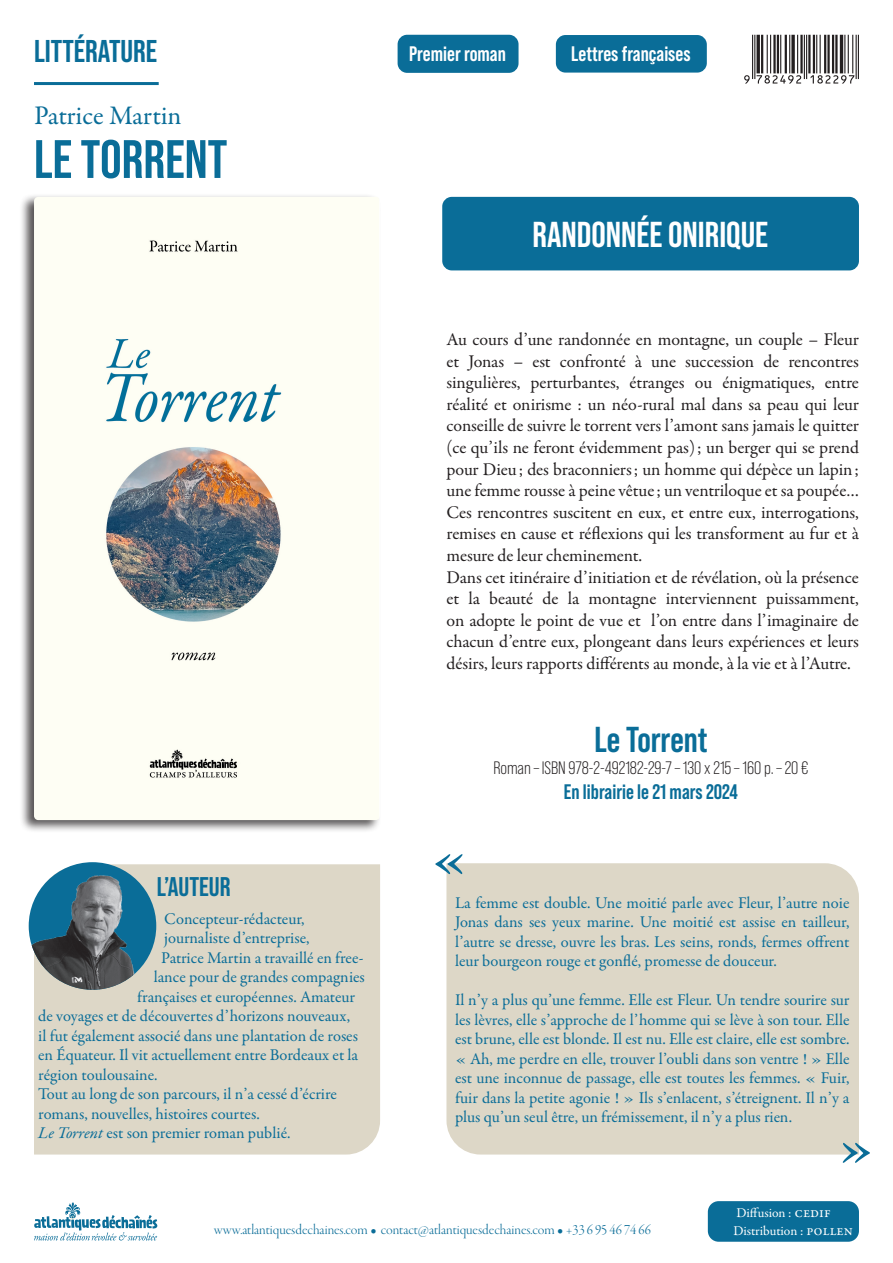
<style>
.page{position:relative;width:893px;height:1263px;background:#fff}
.page>*{position:absolute;margin:0;border:0;box-sizing:border-box;transform-origin:0 0}
.t1{font:700 54px "Bebas Neue Pro";color:#0a6d98}
.t2{font:700 54px "Garamond Premr Pro";color:#0a6d98}
.t3{font:700 36px "Bebas Neue Pro";color:#fff}
.t4{font:700 36px "Bebas Neue Pro";color:#0a6d98}
.t5{font:700 31.5px "Bebas Neue Pro";color:#0a6d98}
.t6{font:27px "Garamond Premr Pro";letter-spacing:-.01em;color:#0a6d98}
.t7{font:700 27px "Bebas Neue Pro";color:#0a6d98}
.t8{font:700 21px "Bebas Neue Pro";color:#fff}
.t9{font:700 21px "Bebas Neue Pro";color:#0a6d98}
.t10{font:18px/21.6px "Garamond Premr Pro";letter-spacing:-.01em;color:#231f20;text-align:justify}
.t11{font:18px "Bebas Neue Pro";letter-spacing:-.005em;color:#231f20}
.t12{font:16.5px/19.5px "Garamond Premr Pro";letter-spacing:-.005em;color:#0a6d98;text-align:justify}
.t13{font:15px "Garamond Premr Pro Lt Disp";color:#0a6d98}
.t14{font:13.5px "Garamond Premr Pro";letter-spacing:-.005em;color:#fff}
.s1{font-style:italic}
.s2{font-size:15px}
</style>
<div class="page">
<hr style="left:34px;top:82px;width:125px;height:3px;background:#0a6d98">
<div style="left:556px;top:35px;width:151px;height:38px;background:#0a6d98;border-radius:10px"></div>
<div style="left:398px;top:35px;width:120px;height:38px;background:#0a6d98;border-radius:10px"></div>
<div style="left:19px;top:193px;width:362px;height:640px;background:#231f20;opacity:.75"></div>
<img style="left:34px;top:197px;width:346px;height:623px">
<div style="left:708px;top:1201px;width:151px;height:41px;background:#0a6d98;border-radius:11px"></div>
<svg style="left:34px;top:1202px;width:123px;height:38px"></svg>
<div style="left:442px;top:197px;width:417px;height:73px;background:#0a6d98;border-radius:10px"></div>
<div style="left:446px;top:863px;width:413px;height:291px;background:#ddd7c7"></div>
<svg style="left:744px;top:35px;width:115px;height:49px"></svg>
<div style="left:34px;top:864px;width:346px;height:290px;background:#ddd7c7"></div>
<img style="left:29px;top:862px;width:127px;height:128px;border-radius:64px">
<p class="t5" style="left:34px;top:33px;width:124px">LITTÉRATURE</p>
<p class="t6" style="left:34px;top:99px;width:149px">Patrice Martin</p>
<p class="t1" style="left:34px;top:128px;width:195px">LE TORRENT</p>
<p class="t7" style="left:157px;top:871px;width:75px">L’AUTEUR</p>
<p class="t12" style="left:164px;top:909px;width:142px">Concepteur-rédacteur,</p>
<p class="t12" style="left:164px;top:928px;width:147px">journaliste d’entreprise,</p>
<p class="t12" style="left:161px;top:948px;width:204px">Patrice Martin a travaillé en free-</p>
<p class="t12" style="left:154px;top:967px;width:213px">lance pour de grandes compagnies</p>
<p class="t12" style="left:137px;top:987px;width:219px">françaises et européennes. Amateur</p>
<p class="t12" style="left:38px;top:1006px;width:313px">de voyages et de découvertes d’horizons nouveaux,</p>
<p class="t12" style="left:38px;top:1026px;width:321px">il fut également associé dans une plantation de roses</p>
<p class="t12" style="left:38px;top:1045px;width:321px">en Équateur. Il vit actuellement entre Bordeaux et la</p>
<p class="t12" style="left:38px;top:1065px;width:121px">région toulousaine.</p>
<p class="t12" style="left:38px;top:1084px;width:300px">Tout au long de son parcours, il n’a cessé d’écrire romans, nouvelles, histoires courtes.</p>
<p class="t12" style="left:38px;top:1123px;width:254px"><span class="s1">Le Torrent</span> est son premier roman publié.</p>
<p class="t8" style="left:409px;top:42px;width:98px">Premier roman</p>
<p class="t8" style="left:571px;top:42px;width:121px">Lettres françaises</p>
<p class="t3" style="left:532px;top:214px;width:237px">RANDONNÉE ONIRIQUE</p>
<p class="t10" style="left:446px;top:329px;width:414px">Au cours d’une randonnée en montagne, un couple – Fleur et Jonas – est confronté à une succession de rencontres singulières, perturbantes, étranges ou énigmatiques, entre réalité et onirisme : un néo-rural mal dans sa peau qui leur conseille de suivre le torrent vers l’amont sans jamais le quitter (ce qu’ils ne feront évidemment pas); un berger qui se prend pour Dieu; des braconniers; un homme qui dépèce un lapin; une femme rousse à peine vêtue; un ventriloque et sa poupée…</p>
<p class="t10" style="left:446px;top:502px;width:414px">Ces rencontres suscitent en eux, et entre eux, interrogations, remises en cause et réflexions qui les transforment au fur et à mesure de leur cheminement.</p>
<p class="t10" style="left:446px;top:566px;width:414px">Dans cet itinéraire d’initiation et de révélation, où la présence et la beauté de la montagne interviennent puissamment, on adopte le point de vue et l’on entre dans l’imaginaire de chacun d’entre eux, plongeant dans leurs expériences et leurs désirs, leurs rapports différents au monde, à la vie et à l’Autre.</p>
<p class="t2" style="left:430px;top:824px;width:38px">«</p>
<p class="t4" style="left:594px;top:719px;width:115px">Le Torrent</p>
<p class="t11" style="left:493px;top:757px;width:317px">Roman – ISBN 978-2-492182-29-7 – 130 x 215 – 160 p. – 20 €</p>
<p class="t9" style="left:564px;top:779px;width:176px">En librairie le 21 mars 2024</p>
<p class="t12" style="left:455px;top:893px;width:396px">La femme est double. Une moitié parle avec Fleur, l’autre noie Jonas dans ses yeux marine. Une moitié est assise en tailleur, l’autre se dresse, ouvre les bras. Les seins, ronds, fermes offrent leur bourgeon rouge et gonflé, promesse de douceur.</p>
<p class="t12" style="left:455px;top:990px;width:396px">Il n’y a plus qu’une femme. Elle est Fleur. Un tendre sourire sur les lèvres, elle s’approche de l’homme qui se lève à son tour. Elle est brune, elle est blonde. Il est nu. Elle est claire, elle est sombre. « Ah, me perdre en elle, trouver l’oubli dans son ventre ! » Elle est une inconnue de passage, elle est toutes les femmes. « Fuir, fuir dans la petite agonie ! » Ils s’enlacent, s’étreignent. Il n’y a plus qu’un seul être, un frémissement, il n’y a plus rien.</p>
<p class="t2" style="left:838px;top:1113px;width:38px">»</p>
<p class="t13" style="left:214px;top:1222px;width:438px">www.atlantiquesdechaines.com • contact@atlantiquesdechaines.com • +33 6 95 46 74 66</p>
<p class="t14" style="left:736px;top:1205px;width:96px">Diffusion : <span class="s2">cedif</span></p>
<p class="t14" style="left:733px;top:1223px;width:121px">Distribution : <span class="s2">pollen</span></p>
</div>
